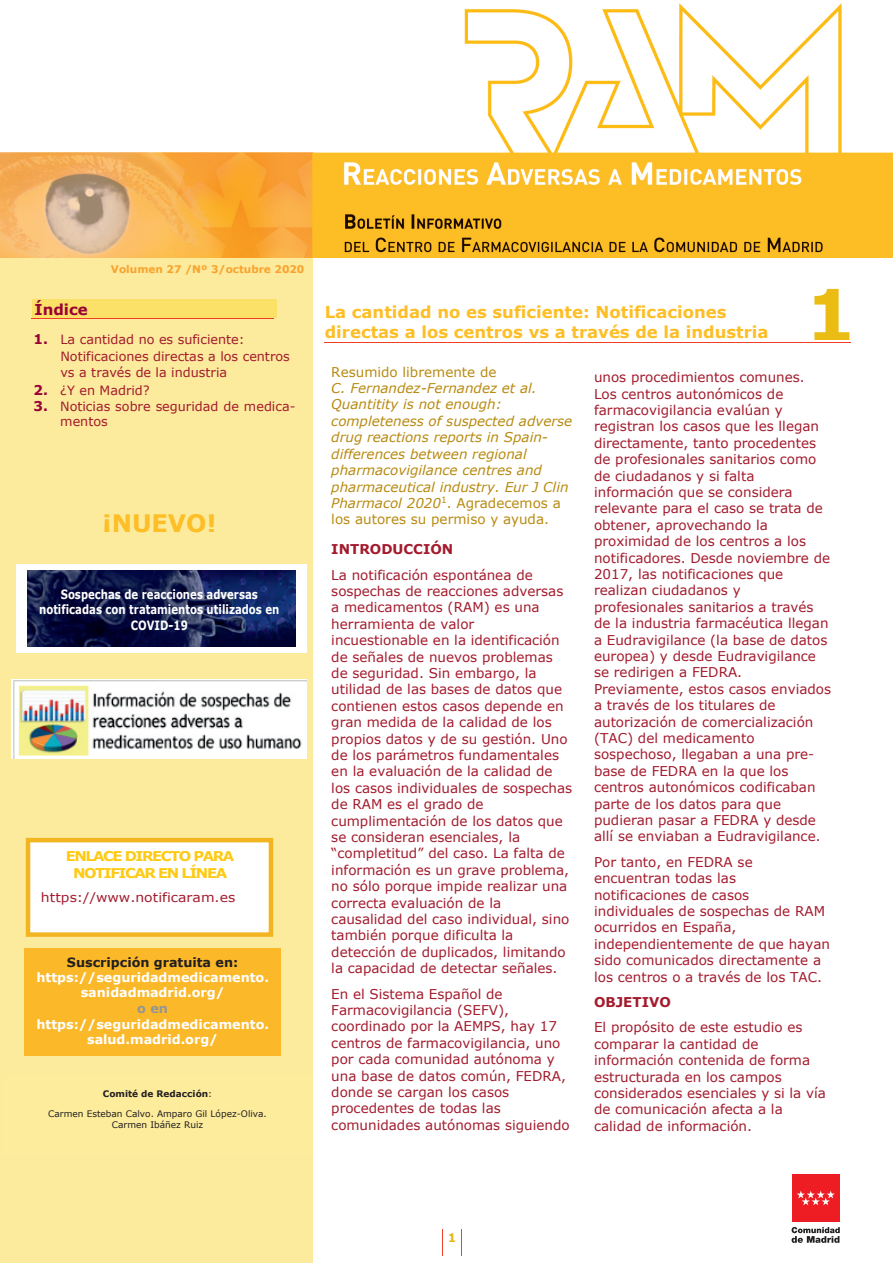
<style>
.page{position:relative;width:893px;height:1263px;background:#fff}
.page>*{position:absolute;margin:0;border:0;box-sizing:border-box;transform-origin:0 0}
.t1{font:700 72px "Verdana";color:#ebbc14}
.t2{font:700 24px "Verdana";color:#fdbe26}
.t3{font:700 16.5px/20px "Verdana";color:#fdbe26}
.t4{font:700 15px "Verdana";color:#980235}
.t5{font:13.5px/16.4px "Verdana";color:#a31b2d}
.t6{font:italic 13.5px/16.4px "Verdana";color:#b88a10}
.t7{font:700 13.5px/16.4px "Verdana";letter-spacing:-.095em;color:#feca13;text-align:center;scale:1.09 1}
.t8{font:13.5px "Verdana";color:#b88a10}
.t9{font:700 13.5px "Verdana";color:#a31b2d}
.t10{font:12.75px/16.6px "Verdana";color:#a31b2d}
.t11{font:700 12.75px/15.5px "Verdana";color:#fff;text-align:center}
.t12{font:700 12.75px/15.5px "Verdana";color:#fff;text-align:center;scale:.79 1}
.t13{font:12.75px "Verdana";color:#a31b2d;scale:1.09 1}
.t14{font:700 12.75px "Verdana";color:#231f20}
.t15{font:700 12.75px "Verdana";color:#939598}
.t16{font:700 12px "Verdana";color:#e7b813}
.t17{font:700 10.5px "Verdana";color:#f9a32f}
.t18{font:9px/10.9px "Verdana";color:#231f20;text-align:center}
.t19{font:700 9px "Verdana";color:#231f20}
.s1{font-style:normal}
.s2{font-weight:700;font-size:13.5px;color:#980235}
.s3{font-weight:400}
</style>
<div class="page">
<div style="left:0;top:258px;width:313px;height:1005px;background:#fcea9d"></div>
<div style="left:32px;top:299px;width:244px;height:19px;background:#fbe167"></div>
<hr style="left:31px;top:318px;width:243px;height:1px;background:#ef3e23">
<svg style="left:442px;top:1230px;width:1px;height:26px"></svg>
<svg style="left:461px;top:1230px;width:1px;height:26px"></svg>
<div style="left:24px;top:948px;width:257px;height:108px;background:#fbb829"></div>
<div style="left:2px;top:1074px;width:311px;height:81px;background:#fcec9c"></div>
<svg style="left:26px;top:838px;width:247px;height:99px"></svg>
<hr style="left:324px;top:343px;width:526px;height:1px;background:#ef3e23">
<img style="left:12px;top:680px;width:294px;height:78px">
<div style="left:16px;top:564px;width:290px;height:88px;background:#fff"></div>
<img style="left:27px;top:570px;width:268px;height:77px">
<img style="left:0;top:3px;width:893px;height:255px">
<div style="left:792px;top:1174px;width:48px;height:48px;background:#ee1d23"></div>
<svg style="left:797px;top:1190px;width:38px;height:15px"></svg>
<svg style="left:792px;top:1227px;width:48px;height:16px"></svg>
<p class="t17" style="left:111px;top:262px;width:195px">Volumen 27 /Nº 3/octubre 2020</p>
<p class="t4" style="left:34px;top:300px;width:55px">Índice</p>
<h1 class="t1" style="left:805px;top:268px;width:53px">1</h1>
<p class="t3" style="left:325px;top:302px;width:445px">La cantidad no es suficiente: Notificaciones directas a los centros vs a través de la industria</p>
<p class="t8" style="left:331px;top:363px;width:167px">Resumido libremente de</p>
<p class="t6" style="left:331px;top:380px;width:242px">C. Fernandez-Fernandez et al.<br>Quantitity is not enough: completeness of suspected adverse drug reactions reports in Spain&shy;differences between regional pharmacovigilance centres and pharmaceutical industry. Eur J Clin<br>Pharmacol 2020<sup>1</sup><span class="s1">. Agradecemos a los autores su permiso y ayuda.</span></p>
<p class="t9" style="left:331px;top:541px;width:123px">INTRODUCCIÓN</p>
<p class="t5" style="left:331px;top:567px;width:242px">La notificación espontánea de sospechas de reacciones adversas a medicamentos (RAM) es una herramienta de valor incuestionable en la identificación de señales de nuevos problemas de seguridad. Sin embargo, la utilidad de las bases de datos que contienen estos casos depende en gran medida de la calidad de los propios datos y de su gestión. Uno de los parámetros fundamentales en la evaluación de la calidad de los casos individuales de sospechas de RAM es el grado de cumplimentación de los datos que se consideran esenciales, la “completitud” del caso. La falta de información es un grave problema, no sólo porque impide realizar una correcta evaluación de la causalidad del caso individual, sino también porque dificulta la detección de duplicados, limitando la capacidad de detectar señales.</p>
<p class="t5" style="left:331px;top:986px;width:240px">En el Sistema Español de<br>Farmacovigilancia (SEFV), coordinado por la AEMPS, hay 17 centros de farmacovigilancia, uno por cada comunidad autónoma y una base de datos común, FEDRA, donde se cargan los casos procedentes de todas las comunidades autónomas siguiendo</p>
<p class="t10" style="left:60px;top:331px;width:231px;text-indent:-27px"><span class="s2">1.</span> La cantidad no es suficiente:<br>Notificaciones directas a los centros vs a través de la industria</p>
<p class="t10" style="left:33px;top:382px;width:118px"><span class="s2">2.</span> ¿Y en Madrid?</p>
<p class="t10" style="left:60px;top:399px;width:237px;line-height:15.5px;text-indent:-27px"><span class="s2">3.</span> Noticias sobre seguridad de medica&shy;mentos</p>
<p class="t5" style="left:594px;top:369px;width:239px">unos procedimientos comunes.<br>Los centros autonómicos de farmacovigilancia evalúan y registran los casos que les llegan directamente, tanto procedentes de profesionales sanitarios como de ciudadanos y si falta información que se considera relevante para el caso se trata de obtener, aprovechando la proximidad de los centros a los notificadores. Desde noviembre de<br>2017, las notificaciones que realizan ciudadanos y profesionales sanitarios a través de la industria farmacéutica llegan a Eudravigilance (la base de datos europea) y desde Eudravigilance se redirigen a FEDRA.<br>Previamente, estos casos enviados a través de los titulares de autorización de comercialización (TAC) del medicamento sospechoso, llegaban a una pre&shy;base de FEDRA en la que los centros autonómicos codificaban parte de los datos para que pudieran pasar a FEDRA y desde allí se enviaban a Eudravigilance.</p>
<p class="t5" style="left:594px;top:854px;width:237px">Por tanto, en FEDRA se encuentran todas las notificaciones de casos individuales de sospechas de RAM ocurridos en España, independientemente de que hayan sido comunicados directamente a los centros o a través de los TAC.</p>
<p class="t9" style="left:594px;top:993px;width:78px">OBJETIVO</p>
<p class="t5" style="left:594px;top:1019px;width:233px">El propósito de este estudio es comparar la cantidad de información contenida de forma estructurada en los campos considerados esenciales y si la vía de comunicación afecta a la calidad de información.</p>
<h2 class="t2" style="left:102px;top:508px;width:116px">¡NUEVO!</h2>
<p class="t12" style="left:39px;top:587px;width:306px">Sospechas de reacciones adversas notificadas con tratamientos utilizados en<br>COVID-19</p>
<p class="t7" style="left:66px;top:848px;width:156px">ENLACE DIRECTO PARA<br>NOTIFICAR EN LÍNEA</p>
<p class="t13" style="left:41px;top:889px;width:180px">https://www.notificaram.es</p>
<p class="t14" style="left:67px;top:953px;width:173px">Suscripción gratuita en:</p>
<p class="t11" style="left:36px;top:970px;width:234px">https://seguridadmedicamento. sanidadmadrid.org/</p>
<p class="t15" style="left:137px;top:1000px;width:32px">o en</p>
<p class="t11" style="left:36px;top:1016px;width:234px">https://seguridadmedicamento. salud.madrid.org/</p>
<p class="t19" style="left:103px;top:1088px;width:111px">Comité de Redacción<span class="s3">:</span></p>
<p class="t18" style="left:48px;top:1109px;width:220px">Carmen Esteban Calvo. Amparo Gil López-Oliva.<br>Carmen Ibáñez Ruiz</p>
<p class="t16" style="left:448px;top:1230px;width:10px">1</p>
</div>
